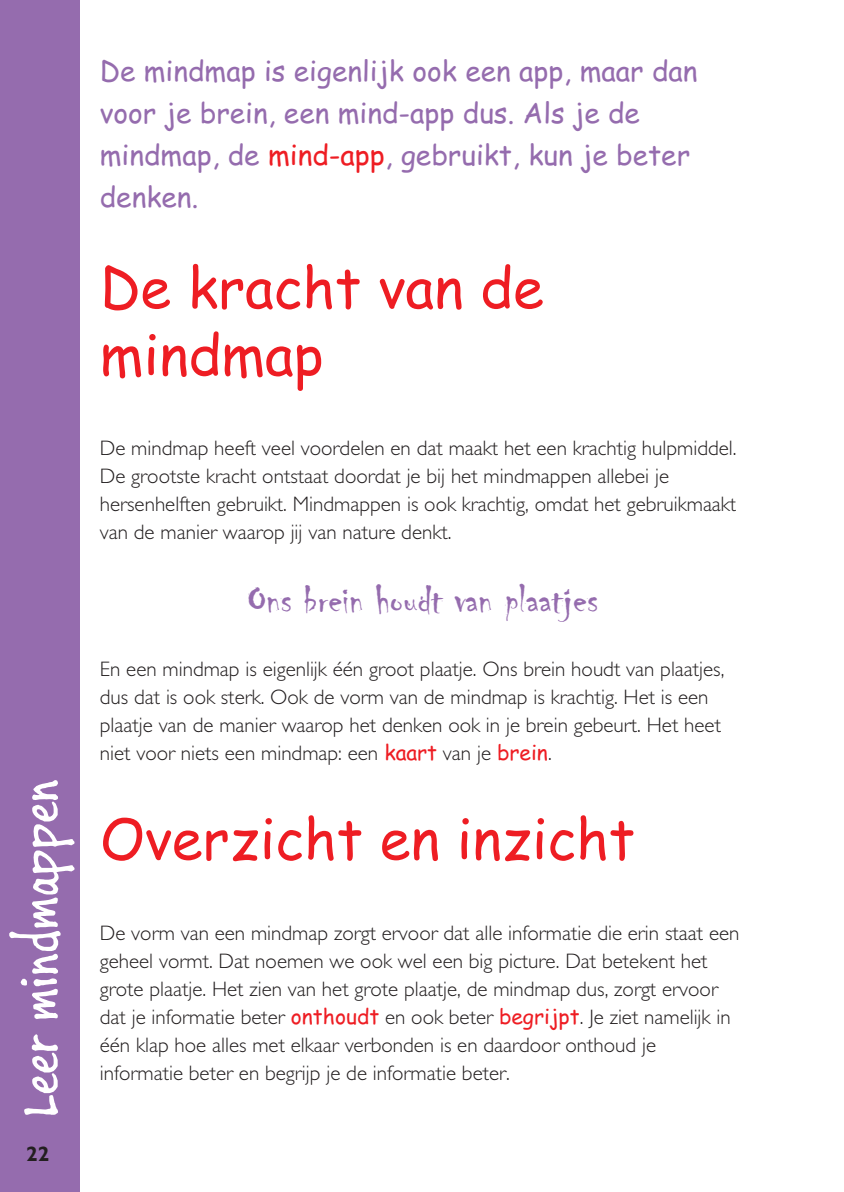
<style>
.page{position:relative;width:844px;height:1192px;background:#fff}
.page>*{position:absolute;margin:0;border:0;box-sizing:border-box;transform-origin:0 0}
.t1{font:56px/67.2px "Comic Sans MS";color:#ee1d23}
.t2{font:56px "Buxton Sketch";color:#fff}
.t3{font:42px "Chiller";color:#956cae}
.t4{font:28px/42px "Comic Sans MS";color:#956cae}
.t5{font:300 21px/28px "Gill Sans";color:#231f20}
.t6{font:700 21px "Gill Sans";color:#231f20}
.s1{color:#ee1d23}
.s2{font-family:"Comic Sans MS";font-weight:400;color:#ee1d23}
</style>
<div class="page">
<div style="left:0;top:0;width:80px;height:1191px;background:#956cae"></div>
<h1 class="t2" style="left:9px;top:1116px;width:339px;rotate:-90deg">Leer mindmappen</h1>
<p class="t6" style="left:26px;top:1141px;width:25px">22</p>
<h3 class="t4" style="left:100px;top:53px;width:599px">De mindmap is eigenlijk ook een app, maar dan voor je brein, een mind-app dus. Als je de mindmap, de <span class="s1">mind-app</span>, gebruikt, kun je beter denken.</h3>
<h1 class="t1" style="left:100px;top:260px;width:445px">De kracht van de mindmap</h1>
<p class="t5" style="left:100px;top:436px;width:638px">De mindmap heeft veel voordelen en dat maakt het een krachtig hulpmiddel.<br>De grootste kracht ontstaat doordat je bij het mindmappen allebei je hersenhelften gebruikt. Mindmappen is ook krachtig, omdat het gebruikmaakt van de manier waarop jij van nature denkt.</p>
<h2 class="t3" style="left:247px;top:585px;width:352px">Ons brein houdt van plaatjes</h2>
<p class="t5" style="left:100px;top:657px;width:626px">En een mindmap is eigenlijk één groot plaatje. Ons brein houdt van plaatjes, dus dat is ook sterk. Ook de vorm van de mindmap is krachtig. Het is een plaatje van de manier waarop het denken ook in je brein gebeurt. Het heet niet voor niets een mindmap: een <span class="s2">kaart</span> van je <span class="s2">brein</span>.</p>
<h1 class="t1" style="left:100px;top:811px;width:536px">Overzicht en inzicht</h1>
<p class="t5" style="left:100px;top:920px;width:640px">De vorm van een mindmap zorgt ervoor dat alle informatie die erin staat een geheel vormt. Dat noemen we ook wel een big picture. Dat betekent het grote plaatje. Het zien van het grote plaatje, de mindmap dus, zorgt ervoor dat je informatie beter <span class="s2">onthoudt</span> en ook beter <span class="s2">begrijpt</span>. Je ziet namelijk in één klap hoe alles met elkaar verbonden is en daardoor onthoud je informatie beter en begrijp je de informatie beter.</p>
</div>
